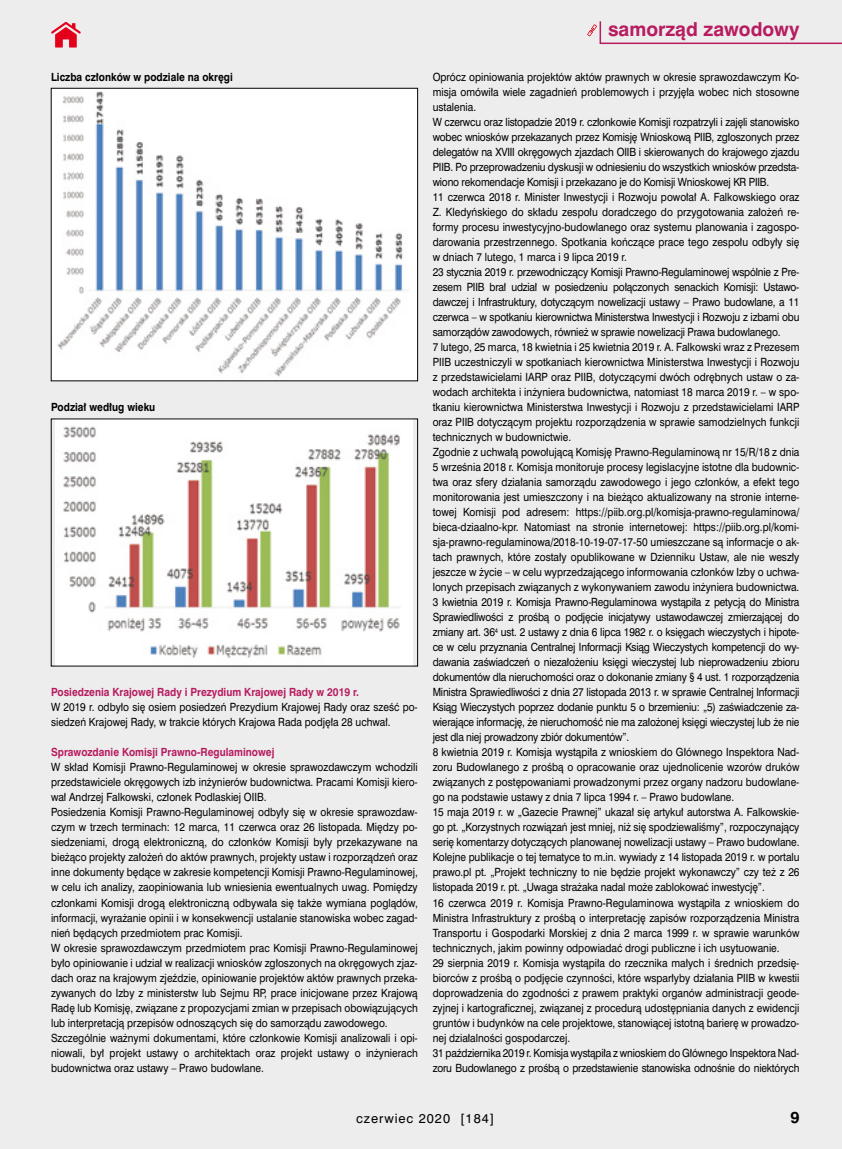
<style>
.page{position:relative;width:842px;height:1149px;background:#fff}
.page>*{position:absolute;margin:0;border:0;box-sizing:border-box;transform-origin:0 0}
.t1{font:700 18px "Swis 721 PL";color:#b81b5f}
.t2{font:700 15px "Swis 721 PL";color:#000}
.t3{font:12px "Swis 721 PL";letter-spacing:.08em;color:#000}
.t4{font:10.5px/15px "Swis 721 PL";color:#000;scale:.9 1}
.t5{font:700 10.5px "Swis 721 PL";color:#b81b5f;scale:.9 1}
.t6{font:700 10.5px "Swis 721 PL";color:#000;scale:.9 1}
</style>
<div class="page">
<div style="left:0;top:0;width:842px;height:1148px;background:#ededee"></div>
<img style="left:53px;top:90px;width:363px;height:289px">
<div style="left:51px;top:88px;width:367px;height:293px;border:1px solid #000"></div>
<img style="left:56px;top:420px;width:357px;height:244px">
<svg style="left:51px;top:22px;width:30px;height:25px"></svg>
<svg style="left:587px;top:21px;width:255px;height:24px"></svg>
<p class="t6" style="left:51px;top:70px;width:204px">Liczba członków w podziale na okręgi</p>
<p class="t6" style="left:51px;top:400px;width:117px">Podział według wieku</p>
<p class="t5" style="left:51px;top:685px;width:344px">Posiedzenia Krajowej Rady i Prezydium Krajowej Rady w 2019 r.</p>
<p class="t4" style="left:51px;top:700px;width:409px">W 2019 r. odbyło się osiem posiedzeń Prezydium Krajowej Rady oraz sześć po&shy;siedzeń Krajowej Rady, w trakcie których Krajowa Rada podjęła 28 uchwał.</p>
<p class="t5" style="left:51px;top:745px;width:250px">Sprawozdanie Komisji Prawno-Regulaminowej</p>
<p class="t4" style="left:51px;top:759px;width:409px">W skład Komisji Prawno-Regulaminowej w okresie sprawozdawczym wchodzili przedstawiciele okręgowych izb inżynierów budownictwa. Pracami Komisji kiero&shy;wał Andrzej Falkowski, członek Podlaskiej OIIB.<br>Posiedzenia Komisji Prawno-Regulaminowej odbyły się w okresie sprawozdaw&shy;czym w trzech terminach: 12 marca, 11 czerwca oraz 26 listopada. Między po&shy;siedzeniami, drogą elektroniczną, do członków Komisji były przekazywane na bieżąco projekty założeń do aktów prawnych, projekty ustaw i rozporządzeń oraz inne dokumenty będące w zakresie kompetencji Komisji Prawno-Regulaminowej, w celu ich analizy, zaopiniowania lub wniesienia ewentualnych uwag. Pomiędzy członkami Komisji drogą elektroniczną odbywała się także wymiana poglądów, informacji, wyrażanie opinii i w konsekwencji ustalanie stanowiska wobec zagad&shy;nień będących przedmiotem prac Komisji.<br>W okresie sprawozdawczym przedmiotem prac Komisji Prawno-Regulaminowej było opiniowanie i udział w realizacji wniosków zgłoszonych na okręgowych zjaz&shy;dach oraz na krajowym zjeździe, opiniowanie projektów aktów prawnych przeka&shy;zywanych do Izby z ministerstw lub Sejmu RP, prace inicjowane przez Krajową Radę lub Komisję, związane z propozycjami zmian w przepisach obowiązujących lub interpretacją przepisów odnoszących się do samorządu zawodowego.<br>Szczególnie ważnymi dokumentami, które członkowie Komisji analizowali i opi&shy;niowali, był projekt ustawy o architektach oraz projekt ustawy o inżynierach budownictwa oraz ustawy – Prawo budowlane.</p>
<h1 class="t1" style="left:608px;top:22px;width:193px">samorząd zawodowy</h1>
<p class="t4" style="left:433px;top:69px;width:409px">Oprócz opiniowania projektów aktów prawnych w okresie sprawozdawczym Ko&shy;misja omówiła wiele zagadnień problemowych i przyjęła wobec nich stosowne ustalenia.<br>W czerwcu oraz listopadzie 2019 r. członkowie Komisji rozpatrzyli i zajęli stanowisko wobec wniosków przekazanych przez Komisję Wnioskową PIIB, zgłoszonych przez delegatów na XVIII okręgowych zjazdach OIIB i skierowanych do krajowego zjazdu PIIB. Po przeprowadzeniu dyskusji w odniesieniu do wszystkich wniosków przedsta&shy;wiono rekomendacje Komisji i przekazano je do Komisji Wnioskowej KR PIIB.<br>11 czerwca 2018 r. Minister Inwestycji i Rozwoju powołał A. Falkowskiego oraz Z. Kledyńskiego do składu zespołu doradczego do przygotowania założeń re&shy;formy procesu inwestycyjno-budowlanego oraz systemu planowania i zagospo&shy;darowania przestrzennego. Spotkania kończące prace tego zespołu odbyły się w dniach 7 lutego, 1 marca i 9 lipca 2019 r.<br>23 stycznia 2019 r. przewodniczący Komisji Prawno-Regulaminowej wspólnie z Pre&shy;zesem PIIB brał udział w posiedzeniu połączonych senackich Komisji: Ustawo&shy;dawczej i Infrastruktury, dotyczącym nowelizacji ustawy – Prawo budowlane, a 11 czerwca – w spotkaniu kierownictwa Ministerstwa Inwestycji i Rozwoju z izbami obu samorządów zawodowych, również w sprawie nowelizacji Prawa budowlanego.<br>7 lutego, 25 marca, 18 kwietnia i 25 kwietnia 2019 r. A. Falkowski wraz z Prezesem PIIB uczestniczyli w spotkaniach kierownictwa Ministerstwa Inwestycji i Rozwoju z przedstawicielami IARP oraz PIIB, dotyczącymi dwóch odrębnych ustaw o za&shy;wodach architekta i inżyniera budownictwa, natomiast 18 marca 2019 r. – w spo&shy;tkaniu kierownictwa Ministerstwa Inwestycji i Rozwoju z przedstawicielami IARP oraz PIIB dotyczącym projektu rozporządzenia w sprawie samodzielnych funkcji technicznych w budownictwie.<br>Zgodnie z uchwałą powołującą Komisję Prawno-Regulaminową nr 15/R/18 z dnia 5 września 2018 r. Komisja monitoruje procesy legislacyjne istotne dla budownic&shy;twa oraz sfery działania samorządu zawodowego i jego członków, a efekt tego monitorowania jest umieszczony i na bieżąco aktualizowany na stronie interne&shy;towej Komisji pod adresem: https://piib.org.pl/komisja-prawno-regulaminowa/ bieca-dziaalno-kpr. Natomiast na stronie internetowej: https://piib.org.pl/komi&shy;sja-prawno-regulaminowa/2018-10-19-07-17-50 umieszczane są informacje o ak&shy;tach prawnych, które zostały opublikowane w Dzienniku Ustaw, ale nie weszły jeszcze w życie – w celu wyprzedzającego informowania członków Izby o uchwa&shy;lonych przepisach związanych z wykonywaniem zawodu inżyniera budownictwa.<br>3 kwietnia 2019 r. Komisja Prawno-Regulaminowa wystąpiła z petycją do Ministra Sprawiedliwości z prośbą o podjęcie inicjatywy ustawodawczej zmierzającej do zmiany art. 36<sup>4</sup> ust. 2 ustawy z dnia 6 lipca 1982 r. o księgach wieczystych i hipote&shy;ce w celu przyznania Centralnej Informacji Ksiąg Wieczystych kompetencji do wy&shy;dawania zaświadczeń o niezałożeniu księgi wieczystej lub nieprowadzeniu zbioru dokumentów dla nieruchomości oraz o dokonanie zmiany § 4 ust. 1 rozporządzenia Ministra Sprawiedliwości z dnia 27 listopada 2013 r. w sprawie Centralnej Informacji Ksiąg Wieczystych poprzez dodanie punktu 5 o brzemieniu: „5) zaświadczenie za&shy;wierające informację, że nieruchomość nie ma założonej księgi wieczystej lub że nie jest dla niej prowadzony zbiór dokumentów”.<br>8 kwietnia 2019 r. Komisja wystąpiła z wnioskiem do Głównego Inspektora Nad&shy;zoru Budowlanego z prośbą o opracowanie oraz ujednolicenie wzorów druków związanych z postępowaniami prowadzonymi przez organy nadzoru budowlane&shy;go na podstawie ustawy z dnia 7 lipca 1994 r. – Prawo budowlane.<br>15 maja 2019 r. w „Gazecie Prawnej” ukazał się artykuł autorstwa A. Falkowskie&shy;go pt. „Korzystnych rozwiązań jest mniej, niż się spodziewaliśmy”, rozpoczynający serię komentarzy dotyczących planowanej nowelizacji ustawy – Prawo budowlane.<br>Kolejne publikacje o tej tematyce to m.in. wywiady z 14 listopada 2019 r. w portalu prawo.pl pt. „Projekt techniczny to nie będzie projekt wykonawczy” czy też z 26 listopada 2019 r. pt. „Uwaga strażaka nadal może zablokować inwestycję”.<br>16 czerwca 2019 r. Komisja Prawno-Regulaminowa wystąpiła z wnioskiem do Ministra Infrastruktury z prośbą o interpretację zapisów rozporządzenia Ministra Transportu i Gospodarki Morskiej z dnia 2 marca 1999 r. w sprawie warunków technicznych, jakim powinny odpowiadać drogi publiczne i ich usytuowanie.<br>29 sierpnia 2019 r. Komisja wystąpiła do rzecznika małych i średnich przedsię&shy;biorców z prośbą o podjęcie czynności, które wsparłyby działania PIIB w kwestii doprowadzenia do zgodności z prawem praktyki organów administracji geode&shy;zyjnej i kartograficznej, związanej z procedurą udostępniania danych z ewidencji gruntów i budynków na cele projektowe, stanowiącej istotną barierę w prowadzo&shy;nej działalności gospodarczej.<br>31 października 2019 r. Komisja wystąpiła z wnioskiem do Głównego Inspektora Nad&shy;zoru Budowlanego z prośbą o przedstawienie stanowiska odnośnie do niektórych</p>
<p class="t3" style="left:356px;top:1113px;width:140px">czerwiec 2020 [184]</p>
<h2 class="t2" style="left:790px;top:1108px;width:11px">9</h2>
</div>
